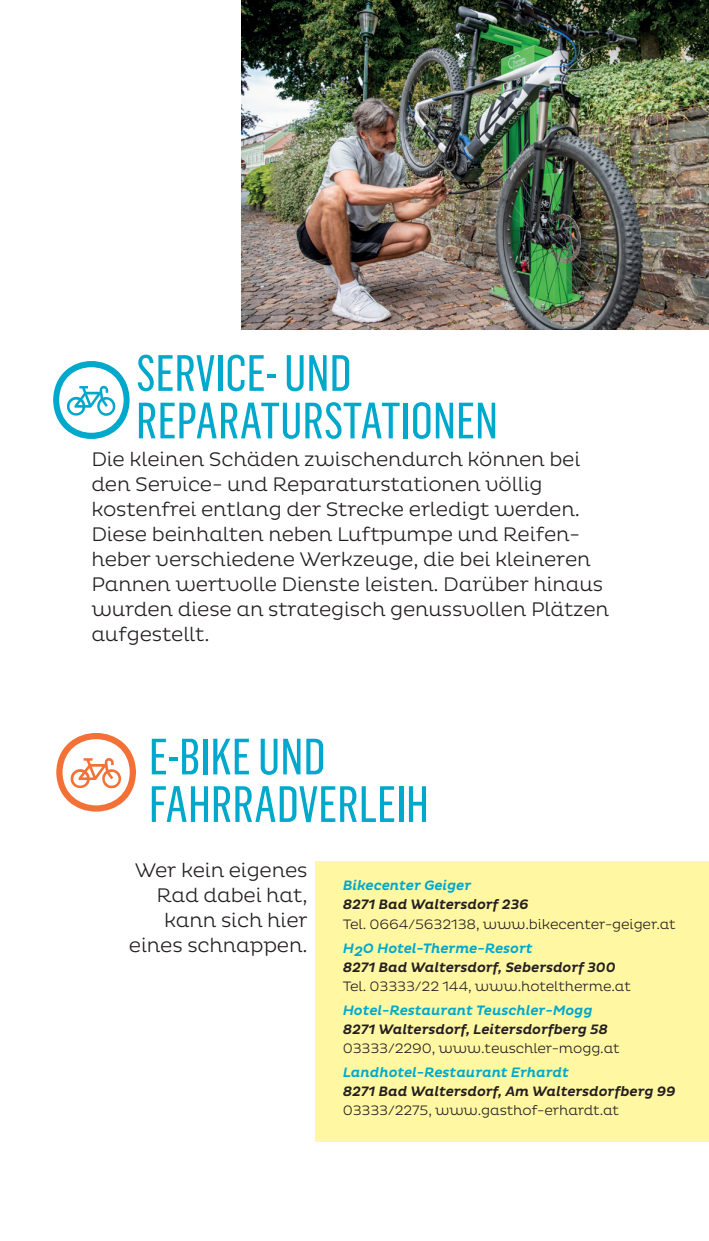
<style>
.page{position:relative;width:709px;height:1241px;background:#fff}
.page>*{position:absolute;margin:0;border:0;box-sizing:border-box;transform-origin:0 0}
.t1{font:50px/47.5px "Flama Condensed Basic";color:#00a8cb}
.t2{font:300 20px/25px "Pluto";letter-spacing:-.01em;color:#231f20}
.t3{font:300 14px "Pluto";letter-spacing:-.01em;color:#231f20}
.t4{font:italic 500 14px "Pluto";letter-spacing:-.01em;color:#231f20}
.t5{font:italic 500 14px "Pluto";letter-spacing:-.01em;color:#00a8cb}
</style>
<div class="page">
<img style="left:241px;top:0;width:468px;height:330px">
<svg style="left:53px;top:361px;width:77px;height:78px"></svg>
<div style="left:315px;top:861px;width:394px;height:280px;background:#fff7a2"></div>
<svg style="left:56px;top:733px;width:80px;height:79px"></svg>
<h1 class="t1" style="left:136px;top:348px;width:363px">SERVICE- UND<br>REPARATURSTATIONEN</h1>
<p class="t2" style="left:91px;top:447px;width:519px">Die kleinen Schäden zwischendurch können bei den Service- und Reparaturstationen völlig kostenfrei entlang der Strecke erledigt werden.<br>Diese beinhalten neben Luftpumpe und Reifen&shy;heber verschiedene Werkzeuge, die bei kleineren Pannen wertvolle Dienste leisten. Darüber hinaus wurden diese an strategisch genussvollen Plätzen aufgestellt.</p>
<h1 class="t1" style="left:149px;top:731px;width:281px">E-BIKE UND<br>FAHRRADVERLEIH</h1>
<p class="t2" style="left:129px;top:857px;width:180px;text-align:right">Wer kein eigenes<br>Rad dabei hat, kann sich hier eines schnappen.</p>
<p class="t5" style="left:343px;top:877px;width:130px">Bikecenter Geiger</p>
<p class="t4" style="left:343px;top:896px;width:187px">8271 Bad Waltersdorf 236</p>
<p class="t3" style="left:343px;top:915px;width:334px">Tel. 0664/5632138, www.bikecenter-geiger.at</p>
<p class="t5" style="left:343px;top:939px;width:191px">H2O Hotel-Therme-Resort</p>
<p class="t4" style="left:343px;top:958px;width:274px">8271 Bad Waltersdorf, Sebersdorf 300</p>
<p class="t3" style="left:343px;top:977px;width:290px">Tel. 03333/22 144, www.hoteltherme.at</p>
<p class="t5" style="left:343px;top:1002px;width:251px">Hotel-Restaurant Teuschler-Mogg</p>
<p class="t4" style="left:343px;top:1021px;width:267px">8271 Waltersdorf, Leitersdorfberg 58</p>
<p class="t3" style="left:343px;top:1040px;width:278px">03333/2290, www.teuschler-mogg.at</p>
<p class="t5" style="left:343px;top:1064px;width:228px">Landhotel-Restaurant Erhardt</p>
<p class="t4" style="left:343px;top:1083px;width:334px">8271 Bad Waltersdorf, Am Waltersdorfberg 99</p>
<p class="t3" style="left:343px;top:1102px;width:278px">03333/2275, www.gasthof-erhardt.at</p>
</div>
